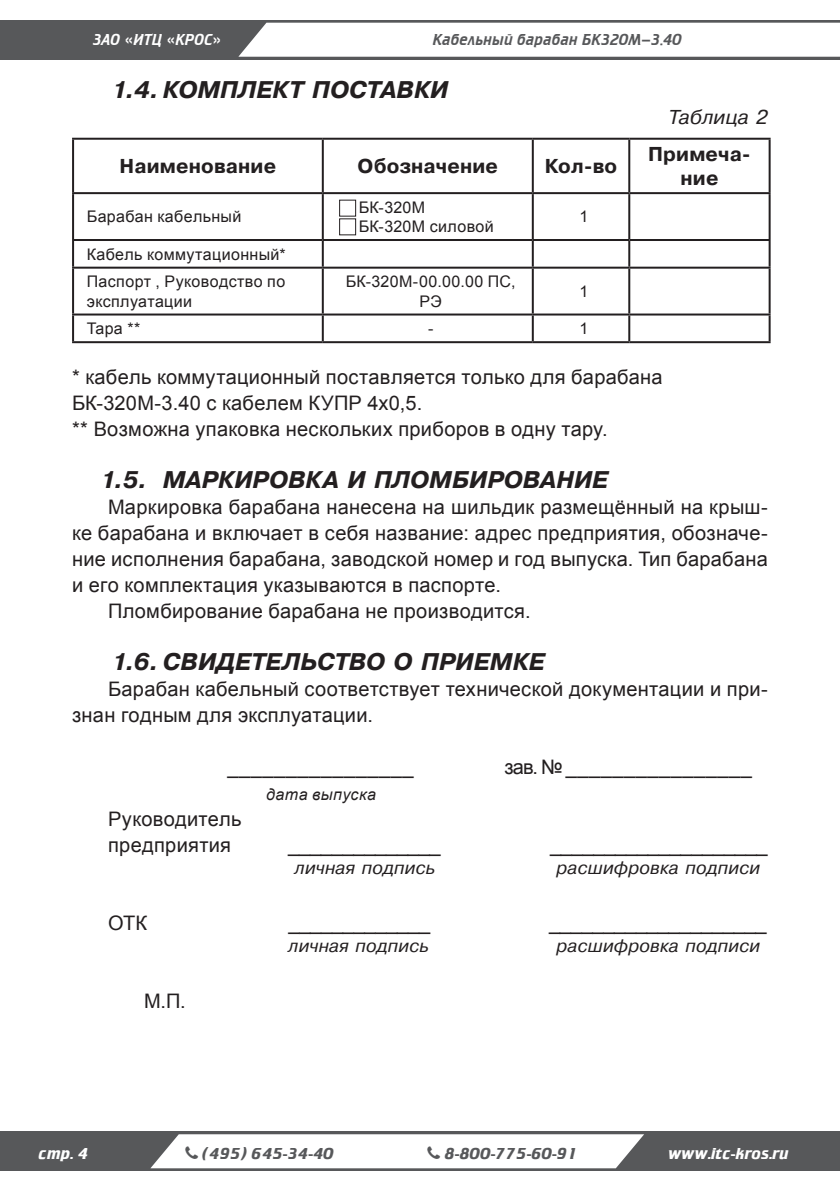
<style>
.page{position:relative;width:840px;height:1191px;background:#fff}
.page>*{position:absolute;margin:0;border:0;box-sizing:border-box;transform-origin:0 0}
.t1{font:24px "Pragmatica Bold Italic Cyrillic";color:#231f20}
.t2{font:20px/26px "Arial";letter-spacing:.015em;color:#231f20}
.t3{font:20px/24px "Pragmatica Bold Cyrillic";letter-spacing:.01em;color:#231f20;text-align:center}
.t4{font:20px "Pragmatica Italic Cyrillic";color:#231f20}
.t5{font:18px "Pragmatica Italic Cyrillic";letter-spacing:.01em;color:#231f20}
.t6{font:16px/19.2px "Arial";letter-spacing:.025em;color:#231f20}
.t7{font:700 16px "Cricket";color:#57585a}
.t8{font:16px "Cricket";letter-spacing:.005em;color:#57585a}
.t9{font:700 16px "Cricket";color:#fff}
.t10{font:16px "Cricket";letter-spacing:.005em;color:#fff}
.t11{font:italic 16px "Arial";letter-spacing:.025em;color:#231f20}
</style>
<div class="page">
<div style="left:0;top:20px;width:839px;height:40px;background:#57585a"></div>
<div style="left:238px;top:23px;width:601px;height:34px;background:#fff"></div>
<div style="left:0;top:1131px;width:839px;height:40px;background:#57585a"></div>
<hr style="left:839px;top:20px;width:1px;height:40px;background:#57585a">
<hr style="left:72px;top:138px;width:250px;height:2px;background:#231f20">
<hr style="left:72px;top:140px;width:2px;height:52px;background:#231f20">
<hr style="left:322px;top:138px;width:210px;height:2px;background:#231f20">
<hr style="left:321px;top:140px;width:2px;height:52px;background:#231f20">
<hr style="left:532px;top:138px;width:97px;height:2px;background:#231f20">
<hr style="left:531px;top:140px;width:2px;height:52px;background:#231f20">
<hr style="left:629px;top:138px;width:141px;height:2px;background:#231f20">
<hr style="left:628px;top:140px;width:2px;height:52px;background:#231f20">
<hr style="left:768px;top:140px;width:2px;height:52px;background:#231f20">
<hr style="left:72px;top:192px;width:250px;height:2px;background:#231f20">
<hr style="left:72px;top:194px;width:2px;height:45px;background:#231f20">
<hr style="left:322px;top:192px;width:210px;height:2px;background:#231f20">
<hr style="left:321px;top:194px;width:2px;height:45px;background:#231f20">
<hr style="left:532px;top:192px;width:97px;height:2px;background:#231f20">
<hr style="left:531px;top:194px;width:2px;height:45px;background:#231f20">
<hr style="left:629px;top:192px;width:141px;height:2px;background:#231f20">
<hr style="left:628px;top:194px;width:2px;height:45px;background:#231f20">
<hr style="left:768px;top:194px;width:2px;height:45px;background:#231f20">
<hr style="left:72px;top:239px;width:250px;height:2px;background:#231f20">
<hr style="left:72px;top:241px;width:2px;height:26px;background:#231f20">
<hr style="left:322px;top:239px;width:210px;height:2px;background:#231f20">
<hr style="left:321px;top:241px;width:2px;height:26px;background:#231f20">
<hr style="left:532px;top:239px;width:97px;height:2px;background:#231f20">
<hr style="left:531px;top:241px;width:2px;height:26px;background:#231f20">
<hr style="left:629px;top:239px;width:141px;height:2px;background:#231f20">
<hr style="left:628px;top:241px;width:2px;height:26px;background:#231f20">
<hr style="left:768px;top:241px;width:2px;height:26px;background:#231f20">
<hr style="left:72px;top:267px;width:250px;height:2px;background:#231f20">
<hr style="left:72px;top:269px;width:2px;height:44px;background:#231f20">
<hr style="left:322px;top:267px;width:210px;height:2px;background:#231f20">
<hr style="left:321px;top:269px;width:2px;height:44px;background:#231f20">
<hr style="left:532px;top:267px;width:97px;height:2px;background:#231f20">
<hr style="left:531px;top:269px;width:2px;height:44px;background:#231f20">
<hr style="left:629px;top:267px;width:141px;height:2px;background:#231f20">
<hr style="left:628px;top:269px;width:2px;height:44px;background:#231f20">
<hr style="left:768px;top:269px;width:2px;height:44px;background:#231f20">
<hr style="left:72px;top:313px;width:250px;height:2px;background:#231f20">
<hr style="left:72px;top:315px;width:2px;height:26px;background:#231f20">
<hr style="left:322px;top:313px;width:210px;height:2px;background:#231f20">
<hr style="left:321px;top:315px;width:2px;height:26px;background:#231f20">
<hr style="left:532px;top:313px;width:97px;height:2px;background:#231f20">
<hr style="left:531px;top:315px;width:2px;height:26px;background:#231f20">
<hr style="left:629px;top:313px;width:141px;height:2px;background:#231f20">
<hr style="left:628px;top:315px;width:2px;height:26px;background:#231f20">
<hr style="left:768px;top:315px;width:2px;height:26px;background:#231f20">
<hr style="left:72px;top:341px;width:250px;height:2px;background:#231f20">
<hr style="left:322px;top:341px;width:210px;height:2px;background:#231f20">
<hr style="left:532px;top:341px;width:97px;height:2px;background:#231f20">
<hr style="left:629px;top:341px;width:141px;height:2px;background:#231f20">
<div style="left:339px;top:200px;width:17px;height:17px;border:1px solid #231f20"></div>
<div style="left:339px;top:218px;width:17px;height:17px;border:1px solid #231f20"></div>
<svg style="left:150px;top:1134px;width:493px;height:34px"></svg>
<p class="t10" style="left:93px;top:31px;width:130px">ЗАО «ИТЦ «КРОС»</p>
<p class="t8" style="left:432px;top:31px;width:250px">Кабельный барабан БК320М-3.40</p>
<p class="t1" style="left:112px;top:77px;width:338px">1.4. КОМПЛЕКТ ПОСТАВКИ</p>
<p class="t3" style="left:119px;top:155px;width:158px">Наименование</p>
<p class="t3" style="left:357px;top:155px;width:142px">Обозначение</p>
<p class="t3" style="left:544px;top:155px;width:74px">Кол-во</p>
<p class="t6" style="left:87px;top:207px;width:156px">Барабан кабельный</p>
<p class="t6" style="left:358px;top:198px;width:136px">БК-320М<br>БК-320М силовой</p>
<p class="t6" style="left:579px;top:207px;width:10px">1</p>
<p class="t6" style="left:87px;top:240px;width:200px;line-height:27.6px">Кабель коммутационный*<br>Паспорт , Руководство по</p>
<p class="t6" style="left:87px;top:291px;width:107px">эксплуатации</p>
<p class="t6" style="left:346px;top:272px;width:171px;text-align:center">БК-320М-00.00.00 ПС,<br>РЭ</p>
<p class="t6" style="left:579px;top:282px;width:10px">1</p>
<p class="t4" style="left:668px;top:107px;width:101px">Таблица 2</p>
<p class="t3" style="left:647px;top:143px;width:104px">Примеча&shy;ние</p>
<p class="t6" style="left:87px;top:319px;width:55px">Тара **</p>
<p class="t6" style="left:428px;top:319px;width:7px">-</p>
<p class="t6" style="left:579px;top:319px;width:10px">1</p>
<p class="t2" style="left:72px;top:364px;width:591px">* кабель коммутационный поставляется только для барабана<br>БК-320М-3.40 с кабелем КУПР 4х0,5.<br>** Возможна упаковка нескольких приборов в одну тару.</p>
<p class="t1" style="left:100px;top:467px;width:509px">1.5. МАРКИРОВКА И ПЛОМБИРОВАНИЕ</p>
<p class="t2" style="left:108px;top:494px;width:661px">Маркировка барабана нанесена на шильдик размещённый на крыш-</p>
<p class="t2" style="left:72px;top:520px;width:697px">ке барабана и включает в себя название: адрес предприятия, обозначе-</p>
<p class="t2" style="left:72px;top:546px;width:697px">ние исполнения барабана, заводской номер и год выпуска. Тип барабана</p>
<p class="t2" style="left:72px;top:572px;width:430px">и его комплектация указываются в паспорте.</p>
<p class="t2" style="left:108px;top:598px;width:423px">Пломбирование барабана не производится.</p>
<p class="t1" style="left:112px;top:649px;width:434px">1.6. СВИДЕТЕЛЬСТВО О ПРИЕМКЕ</p>
<p class="t2" style="left:72px;top:676px;width:697px;text-indent:36px">Барабан кабельный соответствует технической документации и при&shy;знан годным для эксплуатации.</p>
<p class="t2" style="left:227px;top:754px;width:188px">________________</p>
<p class="t11" style="left:266px;top:784px;width:111px">дата выпуска</p>
<p class="t2" style="left:504px;top:754px;width:249px">зав. № ________________</p>
<p class="t2" style="left:108px;top:806px;width:135px">Руководитель предприятия</p>
<p class="t2" style="left:108px;top:910px;width:41px">ОТК</p>
<p class="t2" style="left:144px;top:988px;width:43px">М.П.</p>
<p class="t2" style="left:288px;top:832px;width:154px">______________</p>
<p class="t2" style="left:549px;top:832px;width:219px">____________________</p>
<p class="t5" style="left:294px;top:858px;width:142px">личная подпись</p>
<p class="t5" style="left:556px;top:858px;width:205px">расшифровка подписи</p>
<p class="t2" style="left:288px;top:910px;width:143px">_____________</p>
<p class="t2" style="left:548px;top:910px;width:219px">____________________</p>
<p class="t5" style="left:288px;top:936px;width:142px">личная подпись</p>
<p class="t5" style="left:556px;top:936px;width:205px">расшифровка подписи</p>
<p class="t9" style="left:39px;top:1145px;width:51px">стр. 4</p>
<p class="t7" style="left:202px;top:1145px;width:133px">(495) 645-34-40</p>
<p class="t7" style="left:444px;top:1145px;width:135px">8-800-775-60-91</p>
<p class="t9" style="left:668px;top:1145px;width:122px">www.itc-kros.ru</p>
</div>
